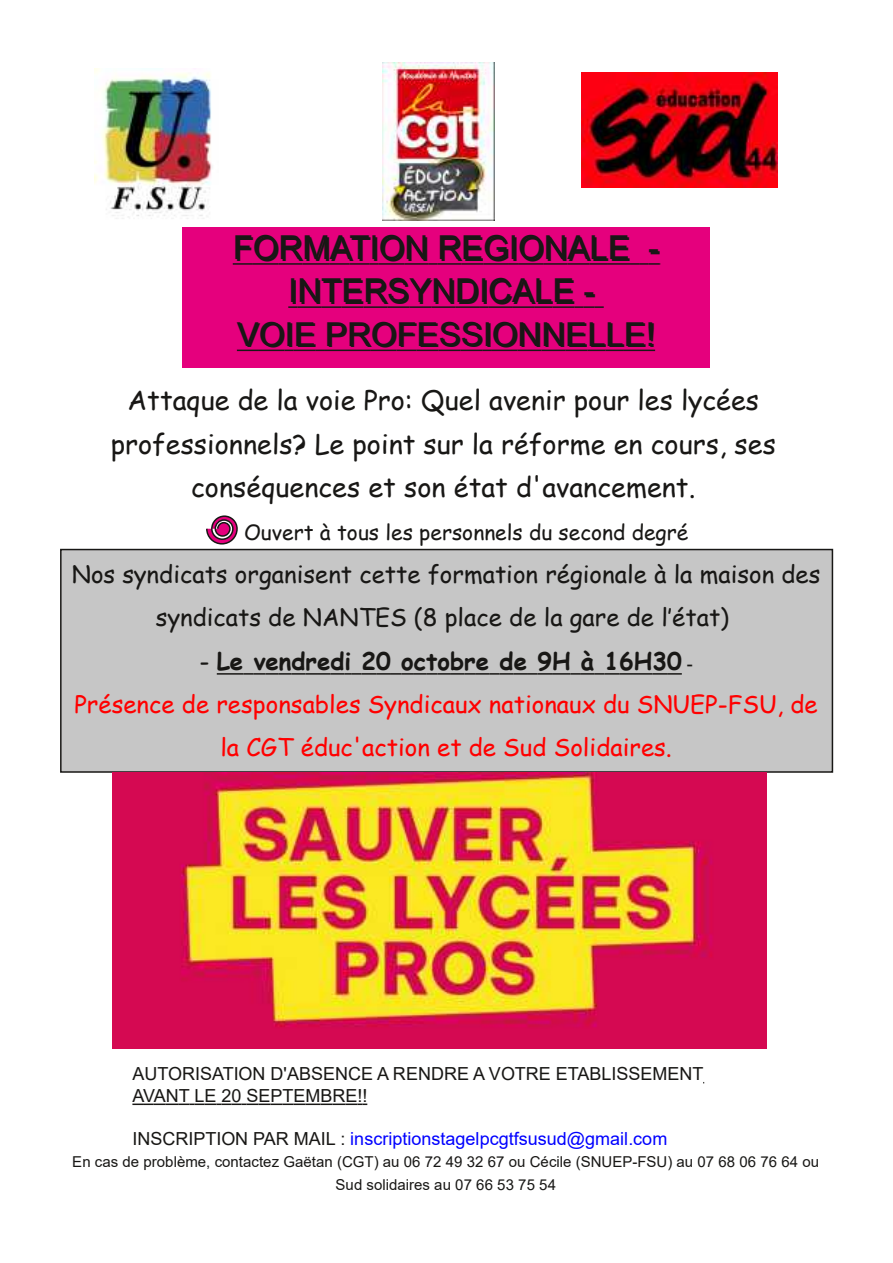
<style>
.page{position:relative;width:893px;height:1263px;background:#fff}
.page>*{position:absolute;margin:0;border:0;box-sizing:border-box;transform-origin:0 0}
.t1{font:33px/43.2px "Arial";color:#181715;text-align:center}
.t2{font:27px/43.2px "Comic Sans MS";color:#181715;text-align:center}
.t3{font:24px/43.2px "Comic Sans MS";color:#f00;text-align:center}
.t4{font:24px/43.2px "Comic Sans MS";color:#181715;text-align:center}
.t5{font:21px "Comic Sans MS";color:#181715}
.t6{font:18px/21.6px "Arial";color:#181715}
.t7{font:18px "Arial";color:#00f}
.t8{font:15px/22.5px "Arial";letter-spacing:.005em;color:#181715;text-align:center}
.s1{color:#181715}
.s2{font-weight:700;color:#181715}
.s3{font-family:"Arial";font-size:18px;color:#181715}
</style>
<div class="page">
<div style="left:183px;top:227px;width:527px;height:140px;background:#e5007d"></div>
<hr style="left:233px;top:263px;width:20px;height:2px;background:#181715">
<hr style="left:253px;top:263px;width:26px;height:2px;background:#181715">
<hr style="left:279px;top:263px;width:23px;height:2px;background:#181715">
<hr style="left:302px;top:263px;width:28px;height:2px;background:#181715">
<svg style="left:330px;top:263px;width:19px;height:2px"></svg>
<hr style="left:349px;top:263px;width:21px;height:2px;background:#181715">
<svg style="left:370px;top:263px;width:9px;height:2px"></svg>
<hr style="left:379px;top:263px;width:25px;height:2px;background:#181715">
<hr style="left:404px;top:263px;width:24px;height:2px;background:#181715">
<svg style="left:428px;top:263px;width:9px;height:2px"></svg>
<hr style="left:437px;top:263px;width:24px;height:2px;background:#181715">
<hr style="left:461px;top:263px;width:22px;height:2px;background:#181715">
<hr style="left:483px;top:263px;width:26px;height:2px;background:#181715">
<svg style="left:509px;top:263px;width:9px;height:2px"></svg>
<hr style="left:518px;top:263px;width:26px;height:2px;background:#181715">
<hr style="left:544px;top:263px;width:24px;height:2px;background:#181715">
<hr style="left:568px;top:263px;width:22px;height:2px;background:#181715">
<svg style="left:590px;top:263px;width:18px;height:2px"></svg>
<hr style="left:608px;top:263px;width:22px;height:2px;background:#181715">
<svg style="left:630px;top:263px;width:30px;height:2px"></svg>
<svg style="left:288px;top:306px;width:9px;height:2px"></svg>
<hr style="left:297px;top:306px;width:24px;height:2px;background:#181715">
<hr style="left:321px;top:306px;width:20px;height:2px;background:#181715">
<hr style="left:341px;top:306px;width:22px;height:2px;background:#181715">
<hr style="left:363px;top:306px;width:24px;height:2px;background:#181715">
<hr style="left:387px;top:306px;width:22px;height:2px;background:#181715">
<hr style="left:409px;top:306px;width:22px;height:2px;background:#181715">
<hr style="left:431px;top:306px;width:24px;height:2px;background:#181715">
<hr style="left:455px;top:306px;width:24px;height:2px;background:#181715">
<svg style="left:479px;top:306px;width:9px;height:2px"></svg>
<hr style="left:488px;top:306px;width:24px;height:2px;background:#181715">
<hr style="left:512px;top:306px;width:22px;height:2px;background:#181715">
<svg style="left:534px;top:306px;width:18px;height:2px"></svg>
<hr style="left:552px;top:306px;width:22px;height:2px;background:#181715">
<svg style="left:574px;top:306px;width:30px;height:2px"></svg>
<svg style="left:237px;top:350px;width:418px;height:1px"></svg>
<img style="left:382px;top:62px;width:113px;height:159px">
<img style="left:95px;top:68px;width:117px;height:151px">
<svg style="left:206px;top:515px;width:32px;height:30px"></svg>
<div style="left:61px;top:549px;width:771px;height:223px;background:#c6c6c6"></div>
<svg style="left:217px;top:673px;width:465px;height:2px"></svg>
<div style="left:60px;top:549px;width:773px;height:224px;border:2px solid #181715"></div>
<svg style="left:132px;top:1103px;width:235px;height:2px"></svg>
<img style="left:113px;top:773px;width:653px;height:276px">
<img style="left:582px;top:73px;width:196px;height:115px">
<p class="t1" style="left:234px;top:228px;width:428px">FORMATION REGIONALE -<br>INTERSYNDICALE -<br>VOIE PROFESSIONNELLE!</p>
<p class="t2" style="left:111px;top:378px;width:667px">Attaque de la voie Pro: Quel avenir pour les lycées professionnels? Le point sur la réforme en cours, ses conséquences et son état d'avancement.</p>
<p class="t5" style="left:244px;top:517px;width:446px">Ouvert à tous les personnels du second degré</p>
<p class="t4" style="left:72px;top:552px;width:750px">Nos syndicats organisent cette formation régionale à la maison des syndicats de NANTES (8 place de la gare de l‛état)</p>
<p class="t3" style="left:75px;top:638px;width:745px"><span class="s1">-</span> <span class="s2">Le vendredi 20 octobre de 9H à 16H30</span> <span class="s3">-<br></span>Présence de responsables Syndicaux nationaux du SNUEP-FSU, de la CGT éduc'action et de Sud Solidaires.</p>
<p class="t6" style="left:132px;top:1063px;width:573px">AUTORISATION D'ABSENCE A RENDRE A VOTRE ETABLISSEMENT<br>AVANT LE 20 SEPTEMBRE!!</p>
<p class="t7" style="left:132px;top:1129px;width:536px"><span class="s1">INSCRIPTION PAR MAIL :</span> inscriptionstagelpcgtfsusud@gmail.com</p>
<p class="t8" style="left:72px;top:1150px;width:748px">En cas de problème, contactez Gaëtan (CGT) au 06 72 49 32 67 ou Cécile (SNUEP-FSU) au 07 68 06 76 64 ou<br>Sud solidaires au 07 66 53 75 54</p>
</div>
